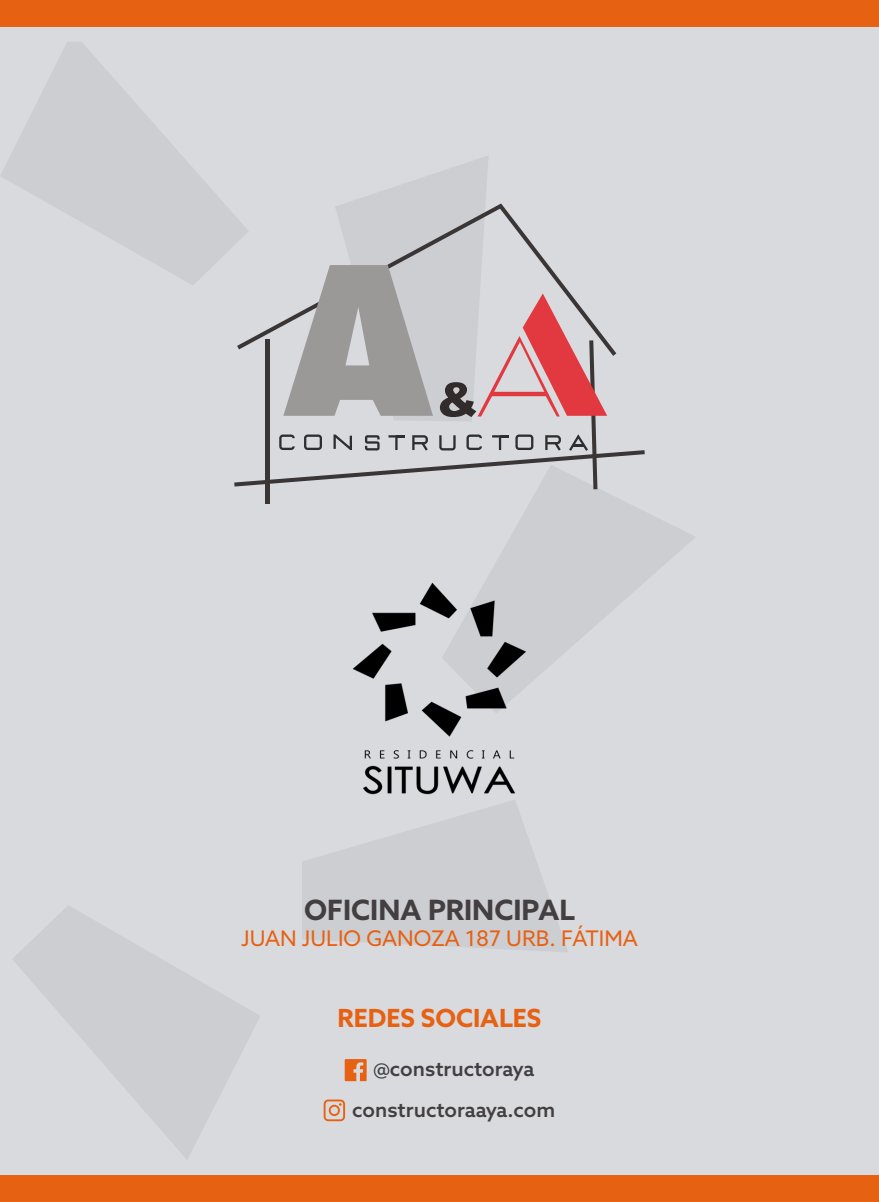
<style>
.page{position:relative;width:879px;height:1202px;background:#d8dade}
.page>*{position:absolute;margin:0;border:0;box-sizing:border-box;transform-origin:0 0}
.t1{font:700 28px "Azo Sans";color:#433f40}
.t2{font:700 25px "Azo Sans";color:#e76112}
.t3{font:21.6px "Azo Sans";color:#e76112}
.t4{font:500 20.6px/41.2px "Azo Sans";color:#433f40;text-align:center}
</style>
<div class="page">
<svg style="left:302px;top:800px;width:266px;height:152px"></svg>
<svg style="left:486px;top:489px;width:209px;height:190px;fill:#ccced2"></svg>
<svg style="left:1px;top:42px;width:233px;height:243px"></svg>
<svg style="left:13px;top:906px;width:247px;height:253px"></svg>
<div style="left:0;top:1176px;width:879px;height:26px;background:#e76112"></div>
<div style="left:0;top:0;width:879px;height:26px;background:#e76112"></div>
<hr style="left:266px;top:339px;width:4px;height:164px;background:#3a3636">
<svg style="left:234px;top:156px;width:411px;height:333px"></svg>
<svg style="left:345px;top:1059px;width:22px;height:22px"></svg>
<svg style="left:324px;top:1099px;width:21px;height:22px"></svg>
<img style="left:352px;top:581px;width:182px;height:214px">
<h1 class="t1" style="left:304px;top:892px;width:272px">OFICINA PRINCIPAL</h1>
<p class="t3" style="left:241px;top:924px;width:398px">JUAN JULIO GANOZA 187 URB. FÁTIMA</p>
<p class="t2" style="left:338px;top:1001px;width:205px">REDES SOCIALES</p>
<p class="t4" style="left:352px;top:1048px;width:205px">@constructoraya constructoraaya.com</p>
</div>
